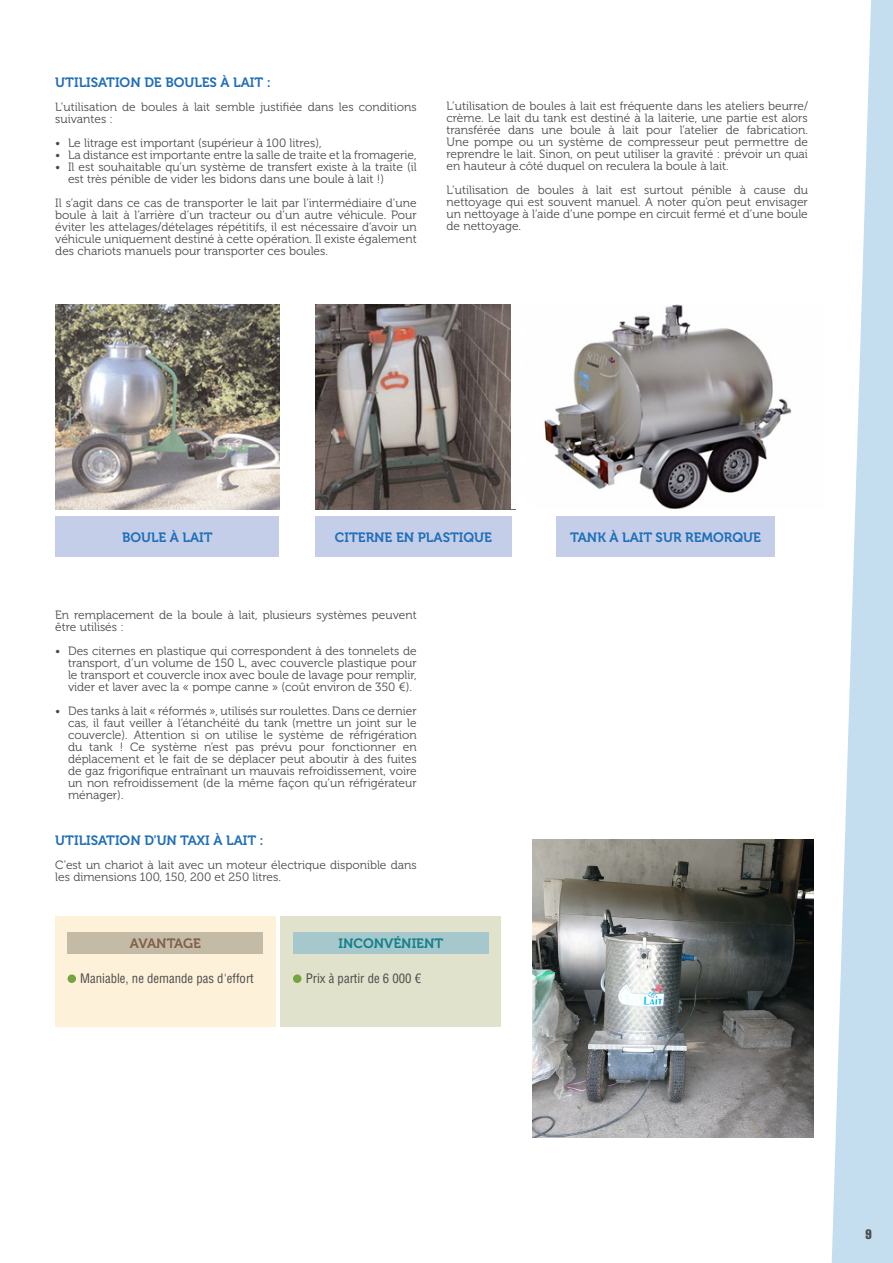
<style>
.page{position:relative;width:893px;height:1263px;background:#fff}
.page>*{position:absolute;margin:0;border:0;box-sizing:border-box;transform-origin:0 0}
.t1{font:13.5px "Museo 700";color:#1f6fb8}
.t2{font:13.5px "Museo 700";color:#148087}
.t3{font:13.5px "Museo 700";letter-spacing:-.015em;color:#816049}
.t4{font:13.5px "Helvetica LT Std Comp";color:#4b4c4d}
.t5{font:condensed 12.75px "Helvetica LT Std";color:#4b4c4d}
.t6{font:12px/12px "Museo 300";color:#4b4c4d;text-align:justify}
</style>
<div class="page">
<svg style="left:832px;top:0;width:61px;height:1263px;fill:#c4deef"></svg>
<div style="left:55px;top:516px;width:224px;height:41px;background:#c4cee8"></div>
<div style="left:315px;top:516px;width:197px;height:41px;background:#c4cee8"></div>
<div style="left:556px;top:516px;width:219px;height:41px;background:#c4cee8"></div>
<img style="left:55px;top:305px;width:224px;height:205px">
<img style="left:315px;top:305px;width:200px;height:205px">
<img style="left:512px;top:305px;width:280px;height:204px">
<div style="left:55px;top:916px;width:220px;height:111px;background:#fef1d9"></div>
<div style="left:281px;top:916px;width:220px;height:111px;background:#e0e2cb"></div>
<div style="left:68px;top:932px;width:195px;height:21px;background:#c4bba7"></div>
<div style="left:293px;top:932px;width:196px;height:21px;background:#a6c8cd"></div>
<div style="left:68px;top:974px;width:8px;height:9px;background:#78a341;border-radius:50%"></div>
<div style="left:293px;top:974px;width:8px;height:9px;background:#78a341;border-radius:50%"></div>
<img style="left:532px;top:839px;width:282px;height:298px">
<p class="t1" style="left:55px;top:74px;width:217px">UTILISATION DE BOULES À LAIT :</p>
<p class="t6" style="left:55px;top:101px;width:363px">L’utilisation de boules à lait semble justifiée dans les conditions suivantes :</p>
<p class="t6" style="left:55px;top:137px;width:268px">• Le litrage est important (supérieur à 100 litres),</p>
<p class="t6" style="left:55px;top:149px;width:363px">• La distance est importante entre la salle de traite et la fromagerie,</p>
<p class="t6" style="left:68px;top:161px;width:350px;text-indent:-13px">• Il est souhaitable qu’un système de transfert existe à la traite (il est très pénible de vider les bidons dans une boule à lait !)</p>
<p class="t6" style="left:55px;top:197px;width:363px">Il s’agit dans ce cas de transporter le lait par l’intermédiaire d’une boule à lait à l’arrière d’un tracteur ou d’un autre véhicule. Pour éviter les attelages/dételages répétitifs, il est nécessaire d’avoir un véhicule uniquement destiné à cette opération. Il existe également des chariots manuels pour transporter ces boules.</p>
<p class="t6" style="left:446px;top:100px;width:363px">L’utilisation de boules à lait est fréquente dans les ateliers beurre/ crème. Le lait du tank est destiné à la laiterie, une partie est alors transférée dans une boule à lait pour l’atelier de fabrication.<br>Une pompe ou un système de compresseur peut permettre de reprendre le lait. Sinon, on peut utiliser la gravité : prévoir un quai en hauteur à côté duquel on reculera la boule à lait.</p>
<p class="t6" style="left:446px;top:184px;width:363px">L’utilisation de boules à lait est surtout pénible à cause du nettoyage qui est souvent manuel. A noter qu’on peut envisager un nettoyage à l’aide d’une pompe en circuit fermé et d’une boule de nettoyage.</p>
<p class="t1" style="left:122px;top:529px;width:92px">BOULE À LAIT</p>
<p class="t1" style="left:335px;top:529px;width:159px">CITERNE EN PLASTIQUE</p>
<p class="t1" style="left:570px;top:529px;width:192px">TANK À LAIT SUR REMORQUE</p>
<p class="t6" style="left:55px;top:609px;width:363px">En remplacement de la boule à lait, plusieurs systèmes peuvent être utilisés :</p>
<p class="t6" style="left:68px;top:645px;width:350px;text-indent:-13px">• Des citernes en plastique qui correspondent à des tonnelets de transport, d’un volume de 150 L, avec couvercle plastique pour le transport et couvercle inox avec boule de lavage pour remplir, vider et laver avec la « pompe canne » (coût environ de 350 €).</p>
<p class="t6" style="left:68px;top:705px;width:350px;text-indent:-13px">• Des tanks à lait « réformés », utilisés sur roulettes. Dans ce dernier cas, il faut veiller à l’étanchéité du tank (mettre un joint sur le couvercle). Attention si on utilise le système de réfrigération du tank ! Ce système n’est pas prévu pour fonctionner en déplacement et le fait de se déplacer peut aboutir à des fuites de gaz frigorifique entraînant un mauvais refroidissement, voire un non refroidissement (de la même façon qu’un réfrigérateur ménager).</p>
<p class="t1" style="left:55px;top:832px;width:210px">UTILISATION D'UN TAXI À LAIT :</p>
<p class="t6" style="left:55px;top:859px;width:363px">C'est un chariot à lait avec un moteur électrique disponible dans les dimensions 100, 150, 200 et 250 litres.</p>
<p class="t3" style="left:130px;top:935px;width:73px">AVANTAGE</p>
<p class="t2" style="left:339px;top:935px;width:106px">INCONVÉNIENT</p>
<p class="t5" style="left:80px;top:970px;width:175px">Maniable, ne demande pas d'effort</p>
<p class="t5" style="left:306px;top:970px;width:117px">Prix à partir de 6 000 €</p>
<p class="t4" style="left:865px;top:1225px;width:8px">9</p>
</div>
